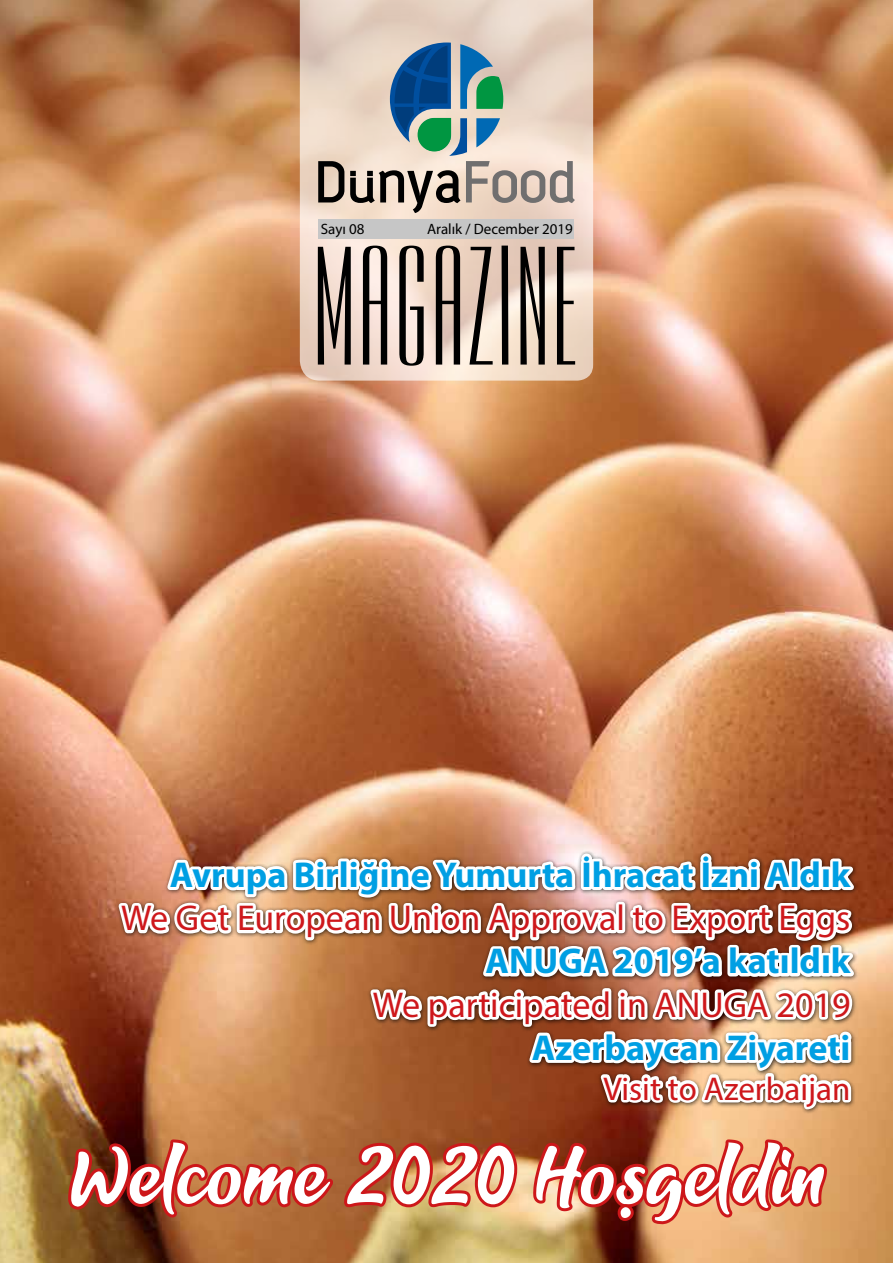
<style>
.page{position:relative;width:893px;height:1263px;background:#fff}
.page>*{position:absolute;margin:0;border:0;box-sizing:border-box;transform-origin:0 0}
.t1{font:72px "Youthome";color:#fff}
.t2{font:700 36px "Myriad Pro";color:#009fe3}
.t3{font:36px "Myriad Pro";color:#ce181c}
.t4{font:33px "Myriad Pro";color:#ce181c}
.t5{font:15px "Myriad Pro";color:#000}
</style>
<div class="page">
<img style="left:0;top:0;width:893px;height:1263px">
<svg style="left:300px;top:0;width:293px;height:381px;background:#ead4c5"></svg>
<svg style="left:318px;top:161px;width:26px;height:41px"></svg>
<svg style="left:350px;top:43px;width:225px;height:170px;background:#b3b5af"></svg>
<svg style="left:318px;top:246px;width:257px;height:120px;background:#9f9187"></svg>
<div style="left:318px;top:219px;width:256px;height:20px;background:#c6c6c6"></div>
<img style="left:64px;top:736px;width:799px;height:527px">
<p class="t5" style="left:321px;top:220px;width:45px">Sayı 08</p>
<p class="t5" style="left:427px;top:220px;width:147px">Aralık / December 2019</p>
<p class="t2" style="left:170px;top:851px;width:682px">Avrupa Birliğine Yumurta İhracat İzni Aldık</p>
<p class="t3" style="left:121px;top:896px;width:731px">We Get European Union Approval to Export Eggs</p>
<p class="t2" style="left:485px;top:938px;width:367px">ANUGA 2019’a katıldık</p>
<p class="t3" style="left:373px;top:982px;width:479px">We participated in ANUGA 2019</p>
<p class="t2" style="left:532px;top:1024px;width:320px">Azerbaycan Ziyareti</p>
<p class="t4" style="left:604px;top:1068px;width:248px">Visit to Azerbaijan</p>
<h1 class="t1" style="left:70px;top:1132px;width:755px">Welcome 2020 Hosgeldin</h1>
<h1 class="t1" style="left:621px;top:1146px;width:13px">.</h1>
</div>
